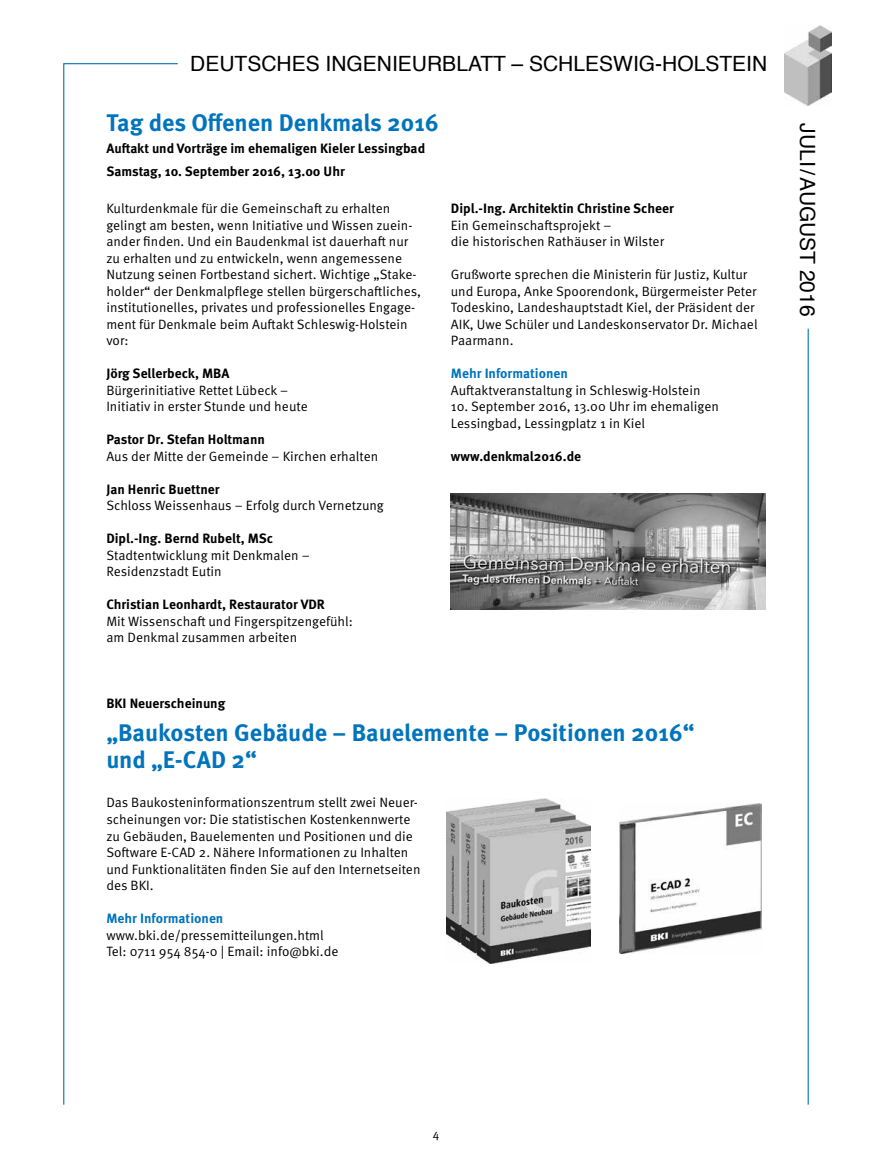
<style>
.page{position:relative;width:872px;height:1170px;background:#fff}
.page>*{position:absolute;margin:0;border:0;box-sizing:border-box;transform-origin:0 0}
.t1{font:700 24px/27px "Meta OT";color:#0074bc}
.t2{font:21px "Helvetica";color:#000}
.t3{font:13.5px/16.5px "Meta OT Norm";color:#000}
.t4{font:700 13.5px/22.5px "Meta OT";color:#000}
.t5{font:700 13.5px "Meta OT";color:#0074bc}
.t6{font:12px "Meta OT Norm";color:#000}
</style>
<div class="page">
<img style="left:784px;top:26px;width:47px;height:79px">
<hr style="left:807px;top:329px;width:1px;height:775px;background:#0074bc">
<svg style="left:63px;top:63px;width:115px;height:1042px"></svg>
<img style="left:620px;top:803px;width:142px;height:149px">
<img style="left:446px;top:798px;width:145px;height:165px">
<img style="left:451px;top:494px;width:314px;height:115px">
<h2 class="t2" style="left:190px;top:47px;width:578px">DEUTSCHES INGENIEURBLATT – SCHLESWIG-HOLSTEIN</h2>
<h1 class="t1" style="left:106px;top:109px;width:334px">Tag des Offenen Denkmals 2016</h1>
<p class="t4" style="left:106px;top:137px;width:320px">Auftakt und Vorträge im ehemaligen Kieler Lessingbad<br>Samstag, 10. September 2016, 13.00 Uhr</p>
<p class="t3" style="left:106px;top:200px;width:316px">Kulturdenkmale für die Gemeinschaft zu erhalten gelingt am besten, wenn Initiative und Wissen zuein&shy;ander finden. Und ein Baudenkmal ist dauerhaft nur zu erhalten und zu entwickeln, wenn angemessene Nutzung seinen Fortbestand sichert. Wichtige „Stake&shy;holder“ der Denkmalpflege stellen bürgerschaftliches, institutionelles, privates und professionelles Engage&shy;ment für Denkmale beim Auftakt Schleswig-Holstein vor:</p>
<p class="t4" style="left:106px;top:362px;width:125px">Jörg Sellerbeck, MBA</p>
<p class="t3" style="left:106px;top:382px;width:203px">Bürgerinitiative Rettet Lübeck –<br>Initiativ in erster Stunde und heute</p>
<p class="t4" style="left:106px;top:428px;width:160px">Pastor Dr. Stefan Holtmann</p>
<p class="t3" style="left:106px;top:448px;width:273px">Aus der Mitte der Gemeinde – Kirchen erhalten</p>
<p class="t4" style="left:106px;top:478px;width:115px">Jan Henric Buettner</p>
<p class="t3" style="left:106px;top:497px;width:279px">Schloss Weissenhaus – Erfolg durch Vernetzung</p>
<p class="t4" style="left:106px;top:527px;width:168px">Dipl.-Ing. Bernd Rubelt, MSc</p>
<p class="t3" style="left:106px;top:547px;width:205px">Stadtentwicklung mit Denkmalen –<br>Residenzstadt Eutin</p>
<p class="t4" style="left:106px;top:593px;width:220px">Christian Leonhardt, Restaurator VDR</p>
<p class="t3" style="left:106px;top:613px;width:248px">Mit Wissenschaft und Fingerspitzengefühl: am Denkmal zusammen arbeiten</p>
<p class="t4" style="left:451px;top:197px;width:224px">Dipl.-Ing. Architektin Christine Scheer</p>
<p class="t3" style="left:451px;top:217px;width:215px">Ein Gemeinschaftsprojekt –<br>die historischen Rathäuser in Wilster</p>
<p class="t3" style="left:451px;top:266px;width:308px">Grußworte sprechen die Ministerin für Justiz, Kultur und Europa, Anke Spoorendonk, Bürgermeister Peter Todeskino, Landeshauptstadt Kiel, der Präsident der AIK, Uwe Schüler und Landeskonservator Dr. Michael Paarmann.</p>
<p class="t5" style="left:451px;top:365px;width:119px">Mehr Informationen</p>
<p class="t3" style="left:451px;top:382px;width:251px">Auftaktveranstaltung in Schleswig-Holstein</p>
<p class="t3" style="left:451px;top:398px;width:269px">10. September 2016, 13.00 Uhr im ehemaligen<br>Lessingbad, Lessingplatz 1 in Kiel</p>
<p class="t4" style="left:451px;top:445px;width:132px">www.denkmal2016.de</p>
<p class="t4" style="left:106px;top:692px;width:120px">BKI Neuerscheinung</p>
<h1 class="t1" style="left:106px;top:719px;width:590px">„Baukosten Gebäude – Bauelemente – Positionen 2016“ und „E-CAD 2“</h1>
<p class="t3" style="left:106px;top:794px;width:316px">Das Baukosteninformationszentrum stellt zwei Neuer&shy;scheinungen vor: Die statistischen Kostenkennwerte zu Gebäuden, Bauelementen und Positionen und die Software E-CAD 2. Nähere Informationen zu Inhalten und Funktionalitäten finden Sie auf den Internetseiten des BKI.</p>
<p class="t5" style="left:106px;top:909px;width:119px">Mehr Informationen</p>
<p class="t3" style="left:106px;top:926px;width:234px">www.bki.de/pressemitteilungen.html<br>Tel: 0711 954 854-0 | Email: info@bki.de</p>
<h2 class="t2" style="left:824px;top:123px;width:194px;rotate:90deg">JULI/AUGUST 2016</h2>
<p class="t6" style="left:433px;top:1126px;width:8px">4</p>
</div>
